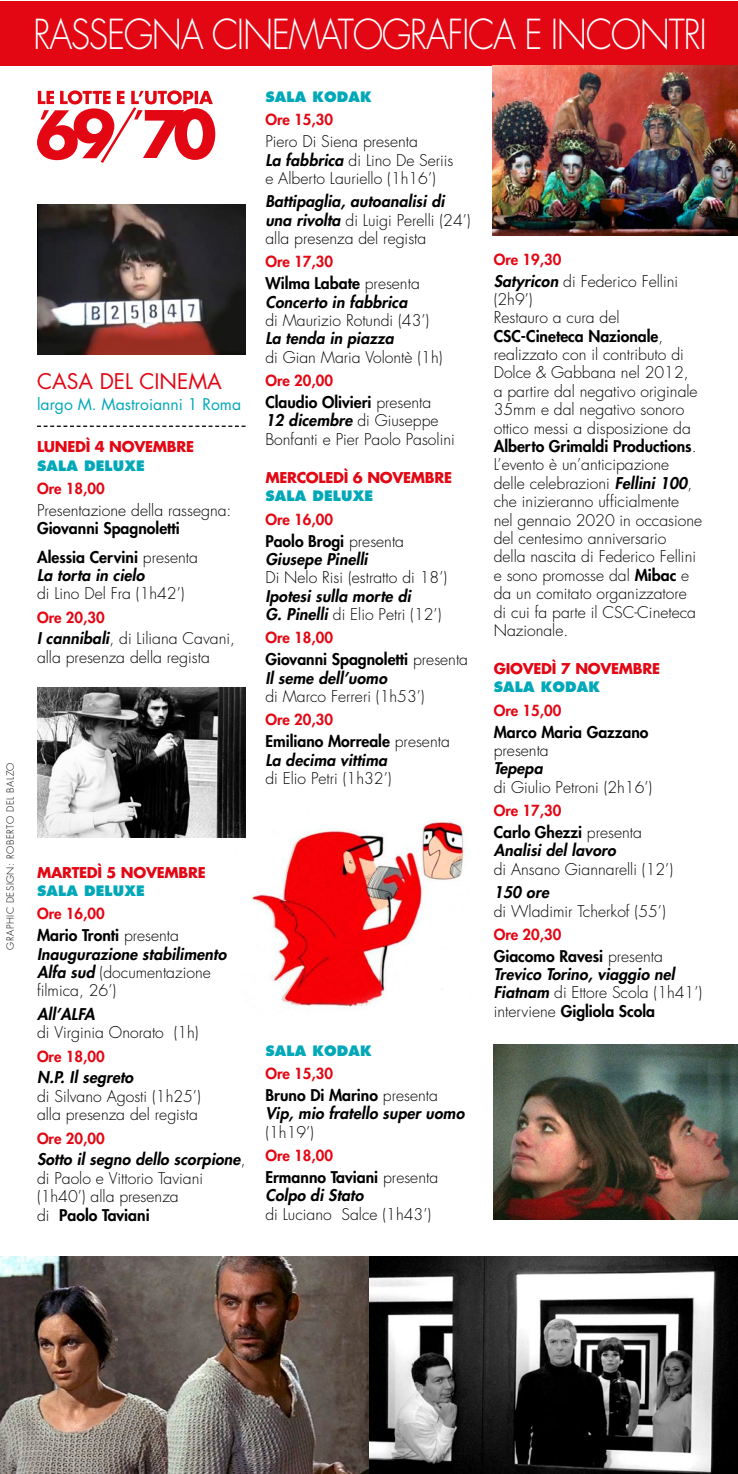
<style>
.page{position:relative;width:738px;height:1474px;background:#fff}
.page>*{position:absolute;margin:0;border:0;box-sizing:border-box;transform-origin:0 0}
.t1{font:300 40.25px "Futura Std";letter-spacing:-.04em;color:#fff;scale:.89 1}
.t2{font:21px "Futura Std";color:#e30613}
.t3{font:300 15.75px/18.4px "Futura Std";color:#000}
.t4{font:italic 800 15.75px/18.4px "Futura Std";letter-spacing:.01em;color:#000}
.t5{font:800 15.75px/18.4px "Futura Std";color:#000}
.t6{font:15.75px "Futura Std";color:#00a8b8}
.t7{font:800 14.88px "Futura Std";color:#e30613}
.t8{font:700 14.53px "Futura Std";letter-spacing:-.02em;color:#e30613}
.t9{font:800 14px "Futura Std";letter-spacing:.01em;color:#00a8b8}
.t10{font:300 9.62px "Futura Std";letter-spacing:.05em;color:#000}
.s1{font-weight:300}
.s2{font-weight:800;font-style:italic}
.s3{font-style:normal}
.s4{font-weight:300;font-style:normal}
.s5{font-weight:800}
.s6{font-style:italic}
</style>
<div class="page">
<img style="left:234px;top:800px;width:232px;height:208px">
<img style="left:0;top:1256px;width:369px;height:217px">
<img style="left:493px;top:1044px;width:244px;height:175px">
<img style="left:369px;top:1256px;width:368px;height:217px">
<div style="left:0;top:1px;width:737px;height:65px;background:#e30613"></div>
<img style="left:492px;top:66px;width:245px;height:169px">
<svg style="left:37px;top:425px;width:208px;height:2px"></svg>
<svg style="left:37px;top:90px;width:178px;height:73px"></svg>
<img style="left:37px;top:204px;width:208px;height:150px">
<img style="left:37px;top:687px;width:208px;height:150px">
<p class="t10" style="left:5px;top:949px;width:189px;rotate:-90deg">GRAPHIC DESIGN: ROBERTO DEL BALZO</p>
<h1 class="t1" style="left:33px;top:10px;width:758px">RASSEGNA CINEMATOGRAFICA E INCONTRI</h1>
<h2 class="t2" style="left:37px;top:368px;width:186px">CASA DEL CINEMA</h2>
<p class="t6" style="left:37px;top:394px;width:205px">largo M. Mastroianni 1 Roma</p>
<p class="t8" style="left:37px;top:437px;width:158px">LUNEDÌ 4 NOVEMBRE</p>
<p class="t9" style="left:37px;top:456px;width:109px">SALA DELUXE</p>
<p class="t7" style="left:37px;top:479px;width:69px">Ore 18,00</p>
<p class="t3" style="left:37px;top:501px;width:196px">Presentazione della rassegna:</p>
<p class="t5" style="left:37px;top:514px;width:162px;line-height:28.3px">Giovanni Spagnoletti<br>Alessia Cervini <span class="s1">presenta</span></p>
<p class="t4" style="left:37px;top:566px;width:109px">La torta in cielo</p>
<p class="t3" style="left:37px;top:585px;width:149px">di Lino Del Fra (1h42’)</p>
<p class="t7" style="left:37px;top:607px;width:69px">Ore 20,30</p>
<p class="t3" style="left:37px;top:630px;width:199px"><span class="s2">I cannibali</span>, di Liliana Cavani, alla presenza della regista</p>
<p class="t9" style="left:265px;top:88px;width:108px">SALA KODAK</p>
<p class="t7" style="left:265px;top:110px;width:69px">Ore 15,30</p>
<p class="t3" style="left:265px;top:133px;width:190px">Piero Di Siena presenta<br><span class="s2">La fabbrica</span> di Lino De Seriis e Alberto Lauriello (1h16’)</p>
<p class="t3" style="left:265px;top:193px;width:207px"><span class="s2">Battipaglia, autoanalisi di una rivolta</span> di Luigi Perelli (24’) alla presenza del regista</p>
<p class="t7" style="left:265px;top:252px;width:69px">Ore 17,30</p>
<p class="t4" style="left:265px;top:274px;width:156px"><span class="s3">Wilma Labate</span> <span class="s4">presenta<br></span>Concerto in fabbrica</p>
<p class="t3" style="left:265px;top:311px;width:165px">di Maurizio Rotundi (43’)</p>
<p class="t4" style="left:265px;top:330px;width:130px">La tenda in piazza</p>
<p class="t3" style="left:265px;top:348px;width:178px">di Gian Maria Volontè (1h)</p>
<p class="t7" style="left:265px;top:371px;width:69px">Ore 20,00</p>
<p class="t3" style="left:265px;top:393px;width:191px"><span class="s5">Claudio Olivieri</span> presenta<br><span class="s2">12 dicembre</span> di Giuseppe<br>Bonfanti e Pier Paolo Pasolini</p>
<p class="t8" style="left:265px;top:468px;width:188px">MERCOLEDÌ 6 NOVEMBRE</p>
<p class="t9" style="left:265px;top:487px;width:109px">SALA DELUXE</p>
<p class="t7" style="left:265px;top:510px;width:69px">Ore 16,00</p>
<p class="t4" style="left:265px;top:532px;width:140px"><span class="s3">Paolo Brogi</span> <span class="s4">presenta<br></span>Giusepe Pinelli</p>
<p class="t3" style="left:265px;top:569px;width:183px">Di Nelo Risi (estratto di 18’)</p>
<p class="t4" style="left:265px;top:587px;width:177px">Ipotesi sulla morte di<br>G. Pinelli <span class="s4">di Elio Petri (12’)</span></p>
<p class="t7" style="left:265px;top:628px;width:69px">Ore 18,00</p>
<p class="t5" style="left:265px;top:650px;width:204px">Giovanni Spagnoletti <span class="s1">presenta<br></span><span class="s6">Il seme dell’uomo</span></p>
<p class="t3" style="left:265px;top:687px;width:161px">di Marco Ferreri (1h53’)</p>
<p class="t7" style="left:265px;top:710px;width:69px">Ore 20,30</p>
<p class="t5" style="left:265px;top:732px;width:186px">Emiliano Morreale <span class="s1">presenta<br></span><span class="s6">La decima vittima</span></p>
<p class="t3" style="left:265px;top:769px;width:128px">di Elio Petri (1h32’)</p>
<p class="t8" style="left:37px;top:862px;width:170px">MARTEDÌ 5 NOVEMBRE</p>
<p class="t9" style="left:37px;top:882px;width:109px">SALA DELUXE</p>
<p class="t7" style="left:37px;top:904px;width:69px">Ore 16,00</p>
<p class="t3" style="left:37px;top:926px;width:191px"><span class="s5">Mario Tronti</span> presenta<br><span class="s2">Inaugurazione stabilimento<br>Alfa sud</span> (documentazione filmica, 26’)</p>
<p class="t4" style="left:37px;top:1005px;width:59px">All’ALFA</p>
<p class="t3" style="left:37px;top:1023px;width:163px">di Virginia Onorato (1h)</p>
<p class="t7" style="left:37px;top:1046px;width:69px">Ore 18,00</p>
<p class="t4" style="left:37px;top:1068px;width:98px">N.P. Il segreto</p>
<p class="t3" style="left:37px;top:1087px;width:165px">di Silvano Agosti (1h25’) alla presenza del regista</p>
<p class="t7" style="left:37px;top:1128px;width:69px">Ore 20,00</p>
<p class="t3" style="left:37px;top:1150px;width:210px"><span class="s2">Sotto il segno dello scorpione</span>, di Paolo e Vittorio Taviani (1h40’) alla presenza<br>di <span class="s5">Paolo Taviani</span></p>
<p class="t9" style="left:265px;top:1041px;width:108px">SALA KODAK</p>
<p class="t7" style="left:265px;top:1064px;width:69px">Ore 15,30</p>
<p class="t4" style="left:265px;top:1086px;width:200px"><span class="s3">Bruno Di Marino</span> <span class="s4">presenta<br></span>Vip, mio fratello super uomo</p>
<p class="t3" style="left:265px;top:1123px;width:50px">(1h19’)</p>
<p class="t7" style="left:265px;top:1146px;width:69px">Ore 18,00</p>
<p class="t5" style="left:265px;top:1167px;width:174px">Ermanno Taviani <span class="s1">presenta<br></span><span class="s6">Colpo di Stato</span></p>
<p class="t3" style="left:265px;top:1205px;width:167px">di Luciano Salce (1h43’)</p>
<p class="t7" style="left:493px;top:250px;width:69px">Ore 19,30</p>
<p class="t3" style="left:493px;top:272px;width:210px"><span class="s2">Satyricon</span> di Federico Fellini (2h9’)<br>Restauro a cura del<br><span class="s5">CSC-Cineteca Nazionale</span>, realizzato con il contributo di<br>Dolce &amp; Gabbana nel 2012,<br>a partire dal negativo originale<br>35mm e dal negativo sonoro ottico messi a disposizione da<br><span class="s5">Alberto Grimaldi Productions</span>.<br>L’evento è un’anticipazione delle celebrazioni <span class="s2">Fellini 100</span>, che inizieranno ufficialmente<br>nel gennaio 2020 in occasione del centesimo anniversario della nascita di Federico Fellini e sono promosse dal <span class="s5">Mibac</span> e da un comitato organizzatore di cui fa parte il CSC-Cineteca<br>Nazionale.</p>
<p class="t8" style="left:493px;top:659px;width:168px">GIOVEDÌ 7 NOVEMBRE</p>
<p class="t9" style="left:493px;top:678px;width:108px">SALA KODAK</p>
<p class="t7" style="left:493px;top:701px;width:69px">Ore 15,00</p>
<p class="t5" style="left:493px;top:722px;width:156px">Marco Maria Gazzano</p>
<p class="t3" style="left:493px;top:741px;width:56px">presenta</p>
<p class="t4" style="left:493px;top:759px;width:50px">Tepepa</p>
<p class="t3" style="left:493px;top:778px;width:160px">di Giulio Petroni (2h16’)</p>
<p class="t7" style="left:493px;top:801px;width:69px">Ore 17,30</p>
<p class="t4" style="left:493px;top:823px;width:150px"><span class="s3">Carlo Ghezzi</span> <span class="s4">presenta<br></span>Analisi del lavoro</p>
<p class="t3" style="left:493px;top:860px;width:181px">di Ansano Giannarelli (12’)</p>
<p class="t4" style="left:493px;top:883px;width:57px">150 ore</p>
<p class="t3" style="left:493px;top:902px;width:173px">di Wladimir Tcherkof (55’)</p>
<p class="t7" style="left:493px;top:925px;width:69px">Ore 20,30</p>
<p class="t3" style="left:493px;top:947px;width:210px"><span class="s5">Giacomo Ravesi</span> presenta<br><span class="s2">Trevico Torino, viaggio nel<br>Fiatnam</span> di Ettore Scola (1h41’) interviene <span class="s5">Gigliola Scola</span></p>
</div>
